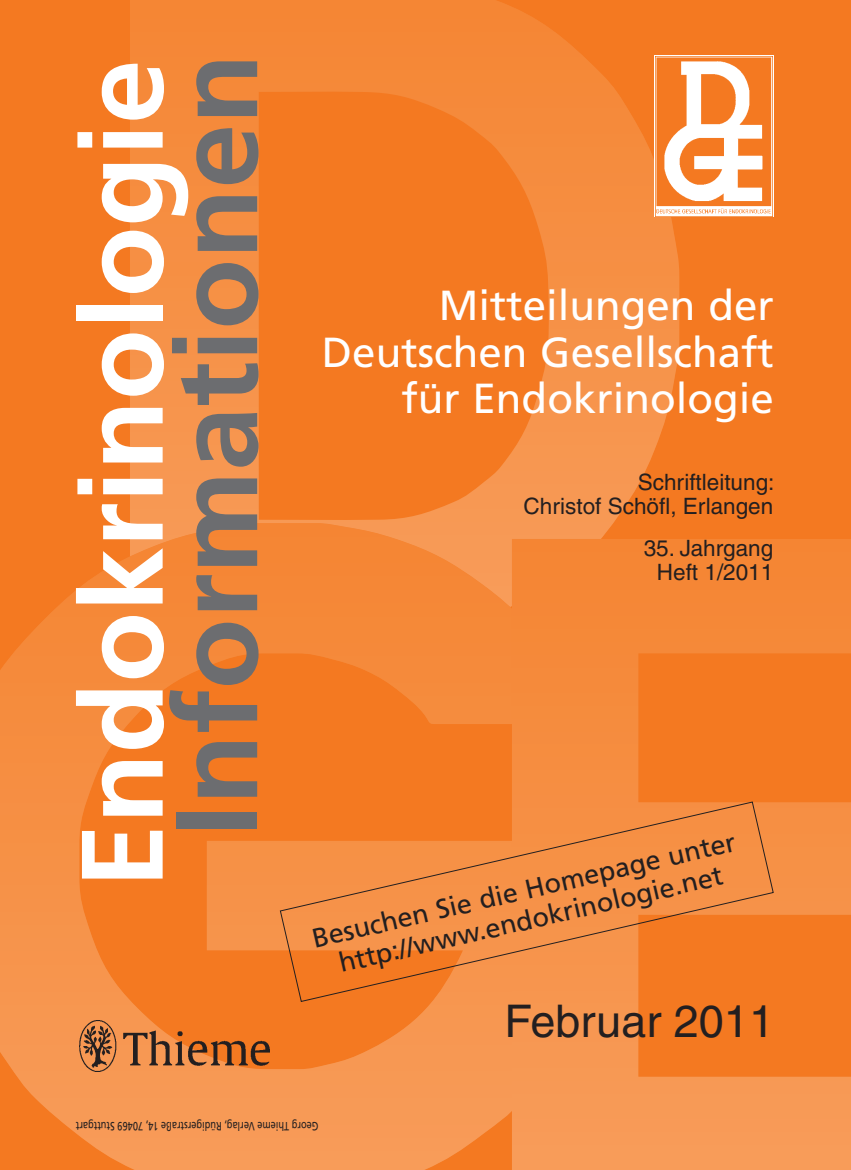
<style>
.page{position:relative;width:851px;height:1170px;background:#fff}
.page>*{position:absolute;margin:0;border:0;box-sizing:border-box;transform-origin:0 0}
.t1{font:700 115.5px "Frutiger";color:#fff}
.t2{font:700 115.5px "Frutiger";color:#6c6d70}
.t3{font:45px "Helvetica";color:#231f20}
.t4{font:42px/46.5px "Frutiger";color:#fff;text-align:right}
.t5{font:27px/30px "Frutiger";color:#231f20;text-align:center}
.t6{font:22.5px/24px "Helvetica";color:#231f20;text-align:right}
.t7{font:12px "Frutiger";color:#231f20;scale:.77 1}
</style>
<div class="page">
<div style="left:0;top:0;width:850px;height:1169px;background:#f47921"></div>
<img style="left:130px;top:0;width:549px;height:523px">
<svg style="left:259px;top:91px;width:290px;height:429px"></svg>
<img style="left:0;top:523px;width:613px;height:646px">
<img style="left:512px;top:539px;width:338px;height:630px">
<svg style="left:279px;top:801px;width:495px;height:201px"></svg>
<svg style="left:654px;top:55px;width:119px;height:161px"></svg>
<img style="left:655px;top:56px;width:117px;height:160px">
<img style="left:80px;top:1020px;width:189px;height:51px">
<h1 class="t2" style="left:149px;top:836px;width:784px;rotate:-90deg">Informationen</h1>
<h1 class="t1" style="left:55px;top:887px;width:829px;rotate:-90deg">Endokrinologie</h1>
<h3 class="t4" style="left:322px;top:282px;width:453px">Mitteilungen der<br>Deutschen Gesellschaft für Endokrinologie</h3>
<p class="t6" style="left:523px;top:470px;width:252px">Schriftleitung:<br>Christof Schöfl, Erlangen</p>
<p class="t6" style="left:643px;top:536px;width:131px;text-align:center">35. Jahrgang<br>Heft 1/2011</p>
<p class="t5" style="left:309px;top:923px;width:435px;rotate:-13deg">Besuchen Sie die Homepage unter http://www.endokrinologie.net</p>
<h2 class="t3" style="left:504px;top:994px;width:271px">Februar 2011</h2>
<p class="t7" style="left:318px;top:1133px;width:316px;rotate:-180deg">Georg Thieme Verlag, Rüdigerstraße 14, 70469 Stuttgart</p>
</div>
